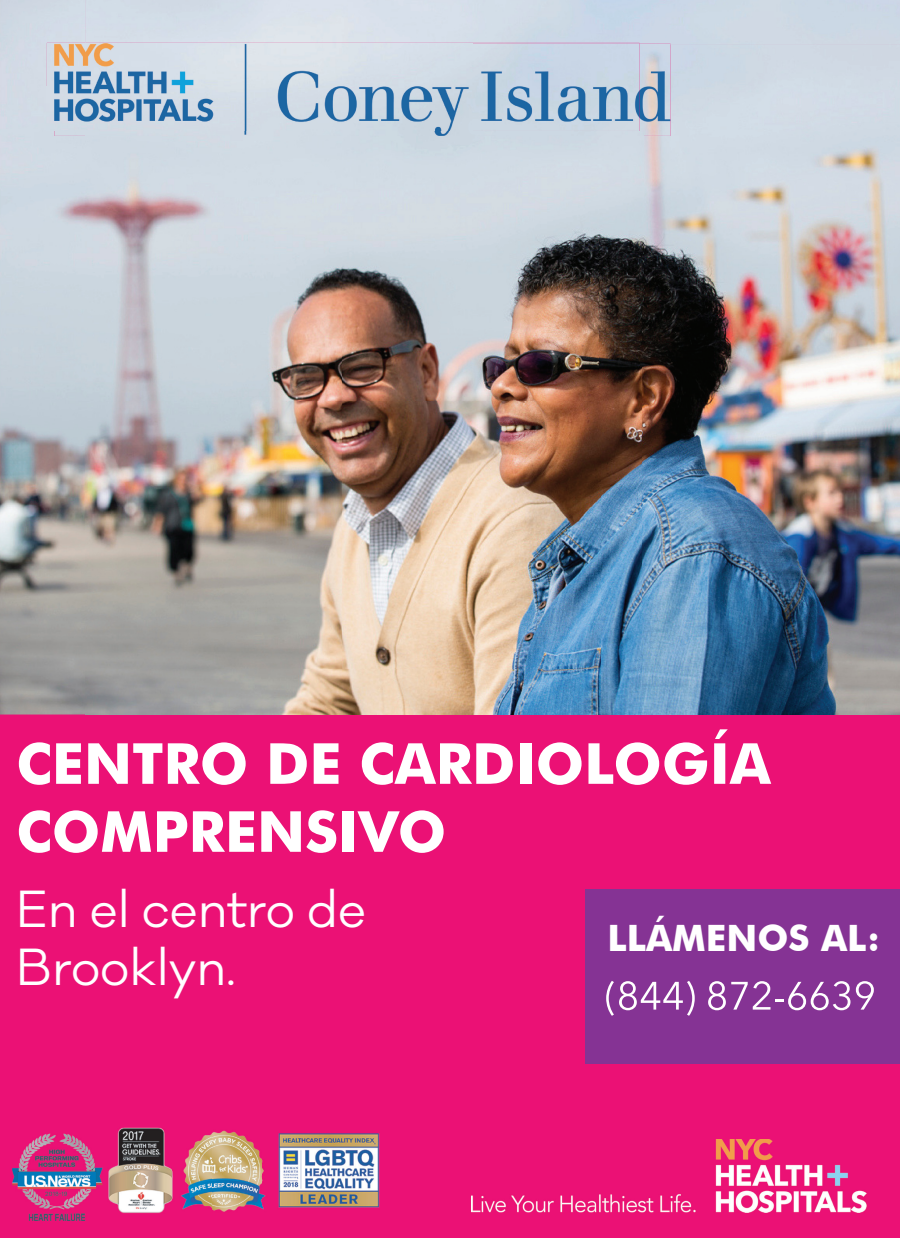
<style>
.page{position:relative;width:900px;height:1238px;background:#eb1175}
.page>*{position:absolute;margin:0;border:0;box-sizing:border-box;transform-origin:0 0}
.t1{font:700 56.62px/68px "Futura BT";color:#fff}
.t2{font:47.88px/57.4px "Galano Classic";color:#fff}
.t3{font:700 36.38px "Futura BT";color:#fff}
</style>
<div class="page">
<img style="left:472px;top:1139px;width:394px;height:73px">
<div style="left:585px;top:889px;width:315px;height:175px;background:#853394"></div>
<svg style="left:606px;top:981px;width:89px;height:34px"></svg>
<svg style="left:708px;top:981px;width:166px;height:29px"></svg>
<img style="left:278px;top:1133px;width:102px;height:75px">
<img style="left:102px;top:1127px;width:70px;height:86px">
<img style="left:12px;top:1133px;width:74px;height:87px">
<img style="left:69px;top:1133px;width:33px;height:81px">
<img style="left:172px;top:1130px;width:94px;height:82px">
<img style="left:0;top:0;width:85px;height:714px">
<img style="left:85px;top:0;width:815px;height:44px">
<img style="left:643px;top:44px;width:257px;height:670px">
<img style="left:85px;top:136px;width:558px;height:578px">
<img style="left:47px;top:43px;width:592px;height:44px">
<img style="left:47px;top:87px;width:7px;height:44px">
<img style="left:54px;top:44px;width:617px;height:92px">
<img style="left:54px;top:44px;width:585px;height:87px">
<p class="t1" style="left:16px;top:729px;width:756px">CENTRO DE CARDIOLOGÍA<br>COMPRENSIVO</p>
<p class="t2" style="left:16px;top:881px;width:351px">En el centro de<br>Brooklyn.</p>
<p class="t3" style="left:607px;top:916px;width:274px">LLÁMENOS AL:</p>
</div>
